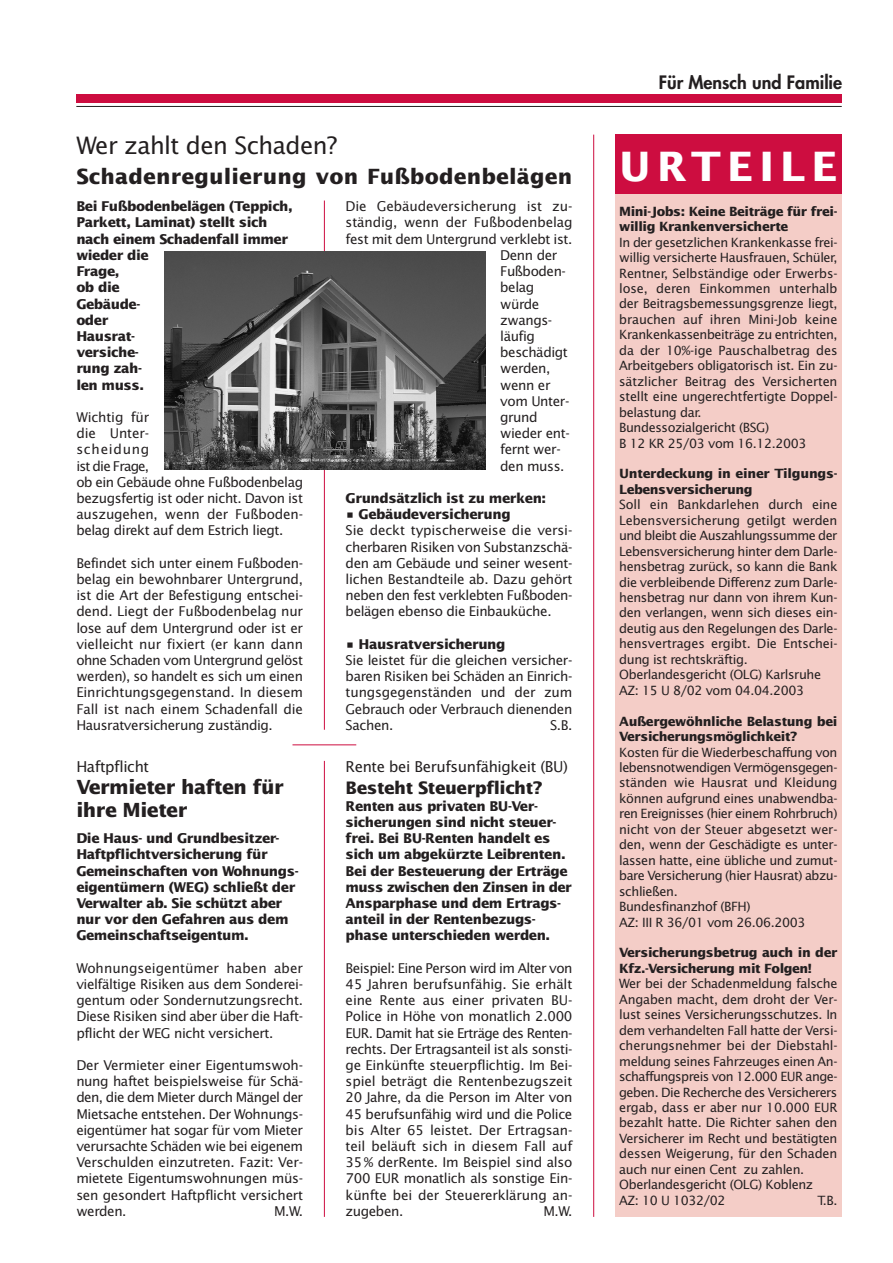
<style>
.page{position:relative;width:893px;height:1263px;background:#fff}
.page>*{position:absolute;margin:0;border:0;box-sizing:border-box;transform-origin:0 0}
.t1{font:24px "Lucida Sans";letter-spacing:-.025em;color:#231f20}
.t2{font:700 21px "Lucida Sans";letter-spacing:.005em;color:#231f20}
.t3{font:700 19.5px/23.4px "Lucida Sans";letter-spacing:-.03em;color:#231f20}
.t4{font:800 18px "Futura";color:#231f20}
.t5{font:700 17.25px "Lucida Sans";letter-spacing:-.03em;color:#231f20}
.t6{font:15px "Lucida Sans";letter-spacing:-.025em;color:#231f20}
.t7{font:13.5px/16.2px "Lucida Sans";letter-spacing:-.03em;color:#231f20;text-align:justify}
.t8{font:700 13.5px/16.2px "Lucida Sans";letter-spacing:-.035em;color:#231f20}
.t9{font:12.75px/15.5px "Lucida Sans";letter-spacing:-.03em;color:#231f20}
.t10{font:700 12.75px/15.5px "Lucida Sans";letter-spacing:-.035em;color:#231f20}
.s1{font-size:40.5px;color:#fff}
</style>
<div class="page">
<div style="left:615px;top:147px;width:227px;height:1070px;background:#f4cdc7"></div>
<div style="left:76px;top:94px;width:766px;height:9px;background:#cd0d40"></div>
<hr style="left:76px;top:106px;width:766px;height:1px;background:#231f20">
<hr style="left:324px;top:201px;width:1px;height:529px;background:#cd0d40">
<hr style="left:324px;top:761px;width:1px;height:456px;background:#cd0d40">
<hr style="left:593px;top:135px;width:1px;height:1082px;background:#cd0d40">
<hr style="left:292px;top:744px;width:64px;height:1px;background:#cd0d40">
<div style="left:615px;top:135px;width:227px;height:59px;background:#cd0d40"></div>
<img style="left:164px;top:252px;width:321px;height:217px">
<h3 class="t4" style="left:659px;top:74px;width:185px">Für Mensch und Familie</h3>
<h1 class="t1" style="left:76px;top:135px;width:262px">Wer zahlt den Schaden?</h1>
<h2 class="t2" style="left:76px;top:168px;width:763px">Schadenregulierung von Fußbodenbelägen <span class="s1">URTEILE</span></h2>
<p class="t8" style="left:76px;top:199px;width:218px">Bei Fußbodenbelägen (Teppich,<br>Parkett, Laminat) stellt sich nach einem Schadenfall immer wieder die<br>Frage,<br>ob die<br>Gebäude-<br>oder<br>Hausrat-<br>versiche-<br>rung zah-<br>len muss.</p>
<p class="t7" style="left:76px;top:410px;width:228px;text-align:left">Wichtig für<br>die Unter-<br>scheidung<br>ist die Frage,<br>ob ein Gebäude ohne Fußbodenbelag bezugsfertig ist oder nicht. Davon ist auszugehen, wenn der Fußboden&shy;belag direkt auf dem Estrich liegt.</p>
<p class="t7" style="left:76px;top:556px;width:228px">Befindet sich unter einem Fußboden&shy;belag ein bewohnbarer Untergrund, ist die Art der Befestigung entschei&shy;dend. Liegt der Fußbodenbelag nur lose auf dem Untergrund oder ist er vielleicht nur fixiert (er kann dann ohne Schaden vom Untergrund gelöst werden), so handelt es sich um einen Einrichtungsgegenstand. In diesem Fall ist nach einem Schadenfall die Hausratversicherung zuständig.</p>
<p class="t6" style="left:76px;top:761px;width:74px">Haftpflicht</p>
<h3 class="t3" style="left:76px;top:776px;width:209px">Vermieter haften für ihre Mieter</h3>
<p class="t8" style="left:76px;top:831px;width:224px">Die Haus- und Grundbesitzer-<br>Haftpflichtversicherung für<br>Gemeinschaften von Wohnungs&shy;eigentümern (WEG) schließt der<br>Verwalter ab. Sie schützt aber nur vor den Gefahren aus dem<br>Gemeinschaftseigentum.</p>
<p class="t7" style="left:76px;top:961px;width:228px">Wohnungseigentümer haben aber vielfältige Risiken aus dem Sonderei&shy;gentum oder Sondernutzungsrecht.<br>Diese Risiken sind aber über die Haft&shy;pflicht der WEG nicht versichert.</p>
<p class="t7" style="left:76px;top:1058px;width:228px">Der Vermieter einer Eigentumswoh&shy;nung haftet beispielsweise für Schä&shy;den, die dem Mieter durch Mängel der Mietsache entstehen. Der Wohnungs&shy;eigentümer hat sogar für vom Mieter verursachte Schäden wie bei eigenem Verschulden einzutreten. Fazit: Ver&shy;mietete Eigentumswohnungen müs&shy;sen gesondert Haftpflicht versichert werden.</p>
<p class="t7" style="left:274px;top:1204px;width:31px">M.W.</p>
<p class="t7" style="left:346px;top:199px;width:228px">Die Gebäudeversicherung ist zu-</p>
<p class="t7" style="left:346px;top:215px;width:228px">ständig, wenn der Fußbodenbelag</p>
<p class="t7" style="left:346px;top:232px;width:228px">fest mit dem Untergrund verklebt ist.</p>
<p class="t7" style="left:500px;top:248px;width:59px">Denn der</p>
<p class="t7" style="left:500px;top:264px;width:67px">Fußboden-</p>
<p class="t7" style="left:500px;top:280px;width:36px">belag</p>
<p class="t7" style="left:500px;top:296px;width:41px">würde</p>
<p class="t7" style="left:500px;top:313px;width:54px">zwangs-</p>
<p class="t7" style="left:500px;top:329px;width:36px">läufig</p>
<p class="t7" style="left:500px;top:345px;width:69px">beschädigt</p>
<p class="t7" style="left:500px;top:361px;width:52px">werden,</p>
<p class="t7" style="left:500px;top:377px;width:52px">wenn er</p>
<p class="t7" style="left:500px;top:394px;width:71px">vom Unter-</p>
<p class="t7" style="left:500px;top:410px;width:39px">grund</p>
<p class="t7" style="left:500px;top:426px;width:71px">wieder ent-</p>
<p class="t7" style="left:500px;top:442px;width:62px">fernt wer-</p>
<p class="t7" style="left:500px;top:458px;width:66px">den muss.</p>
<p class="t8" style="left:346px;top:491px;width:202px">Grundsätzlich ist zu merken:</p>
<p class="t8" style="left:346px;top:507px;width:167px">• Gebäudeversicherung</p>
<p class="t7" style="left:346px;top:523px;width:228px">Sie deckt typischerweise die versi&shy;cherbaren Risiken von Substanzschä&shy;den am Gebäude und seiner wesent&shy;lichen Bestandteile ab. Dazu gehört neben den fest verklebten Fußboden&shy;belägen ebenso die Einbauküche.</p>
<p class="t8" style="left:346px;top:637px;width:161px">• Hausratversicherung</p>
<p class="t7" style="left:346px;top:653px;width:228px">Sie leistet für die gleichen versicher&shy;baren Risiken bei Schäden an Einrich&shy;tungsgegenständen und der zum Gebrauch oder Verbrauch dienenden Sachen.</p>
<p class="t7" style="left:550px;top:718px;width:24px">S.B.</p>
<p class="t6" style="left:346px;top:761px;width:224px">Rente bei Berufsunfähigkeit (BU)</p>
<p class="t5" style="left:346px;top:780px;width:199px">Besteht Steuerpflicht?</p>
<p class="t8" style="left:346px;top:799px;width:228px">Renten aus privaten BU-Ver&shy;sicherungen sind nicht steuer&shy;frei. Bei BU-Renten handelt es sich um abgekürzte Leibrenten.<br>Bei der Besteuerung der Erträge muss zwischen den Zinsen in der<br>Ansparphase und dem Ertrags&shy;anteil in der Rentenbezugs&shy;phase unterschieden werden.</p>
<p class="t7" style="left:346px;top:961px;width:228px">Beispiel: Eine Person wird im Alter von 45 Jahren berufsunfähig. Sie erhält eine Rente aus einer privaten BU-Police in Höhe von monatlich 2.000<br>EUR. Damit hat sie Erträge des Renten&shy;rechts. Der Ertragsanteil ist als sonsti&shy;ge Einkünfte steuerpflichtig. Im Bei&shy;spiel beträgt die Rentenbezugszeit 20 Jahre, da die Person im Alter von 45 berufsunfähig wird und die Police bis Alter 65 leistet. Der Ertragsan&shy;teil beläuft sich in diesem Fall auf 35 % derRente. Im Beispiel sind also 700 EUR monatlich als sonstige Ein&shy;künfte bei der Steuererklärung an&shy;zugeben.</p>
<p class="t7" style="left:543px;top:1204px;width:31px">M.W.</p>
<p class="t10" style="left:619px;top:204px;width:220px">Mini-Jobs: Keine Beiträge für frei&shy;willig Krankenversicherte</p>
<p class="t9" style="left:619px;top:235px;width:220px">In der gesetzlichen Krankenkasse frei&shy;willig versicherte Hausfrauen, Schüler, Rentner, Selbständige oder Erwerbs&shy;lose, deren Einkommen unterhalb der Beitragsbemessungsgrenze liegt, brauchen auf ihren Mini-Job keine Krankenkassenbeiträge zu entrichten, da der 10%-ige Pauschalbetrag des Arbeitgebers obligatorisch ist. Ein zu&shy;sätzlicher Beitrag des Versicherten stellt eine ungerechtfertigte Doppel&shy;belastung dar.<br>Bundessozialgericht (BSG)<br>B 12 KR 25/03 vom 16.12.2003</p>
<p class="t10" style="left:619px;top:467px;width:220px">Unterdeckung in einer Tilgungs-<br>Lebensversicherung</p>
<p class="t9" style="left:619px;top:498px;width:220px">Soll ein Bankdarlehen durch eine Lebensversicherung getilgt werden und bleibt die Auszahlungssumme der Lebensversicherung hinter dem Darle&shy;hensbetrag zurück, so kann die Bank die verbleibende Differenz zum Darle&shy;hensbetrag nur dann von ihrem Kun&shy;den verlangen, wenn sich dieses ein&shy;deutig aus den Regelungen des Darle&shy;hensvertrages ergibt. Die Entschei&shy;dung ist rechtskräftig.<br>Oberlandesgericht (OLG) Karlsruhe AZ: 15 U 8/02 vom 04.04.2003</p>
<p class="t10" style="left:619px;top:714px;width:220px">Außergewöhnliche Belastung bei<br>Versicherungsmöglichkeit?</p>
<p class="t9" style="left:619px;top:745px;width:220px">Kosten für die Wiederbeschaffung von lebensnotwendigen Vermögensgegen&shy;ständen wie Hausrat und Kleidung können aufgrund eines unabwendba&shy;ren Ereignisses (hier einem Rohrbruch) nicht von der Steuer abgesetzt wer&shy;den, wenn der Geschädigte es unter&shy;lassen hatte, eine übliche und zumut&shy;bare Versicherung (hier Hausrat) abzu&shy;schließen.<br>Bundesfinanzhof (BFH)<br>AZ: III R 36/01 vom 26.06.2003</p>
<p class="t10" style="left:619px;top:946px;width:220px">Versicherungsbetrug auch in der<br>Kfz.-Versicherung mit Folgen!</p>
<p class="t9" style="left:619px;top:977px;width:220px">Wer bei der Schadenmeldung falsche Angaben macht, dem droht der Ver&shy;lust seines Versicherungsschutzes. In dem verhandelten Fall hatte der Versi&shy;cherungsnehmer bei der Diebstahl&shy;meldung seines Fahrzeuges einen An&shy;schaffungspreis von 12.000 EUR ange&shy;geben. Die Recherche des Versicherers ergab, dass er aber nur 10.000 EUR bezahlt hatte. Die Richter sahen den Versicherer im Recht und bestätigten dessen Weigerung, für den Schaden auch nur einen Cent zu zahlen.<br>Oberlandesgericht (OLG) Koblenz<br>AZ: 10 U 1032/02</p>
<p class="t9" style="left:817px;top:1193px;width:21px">T.B.</p>
</div>
